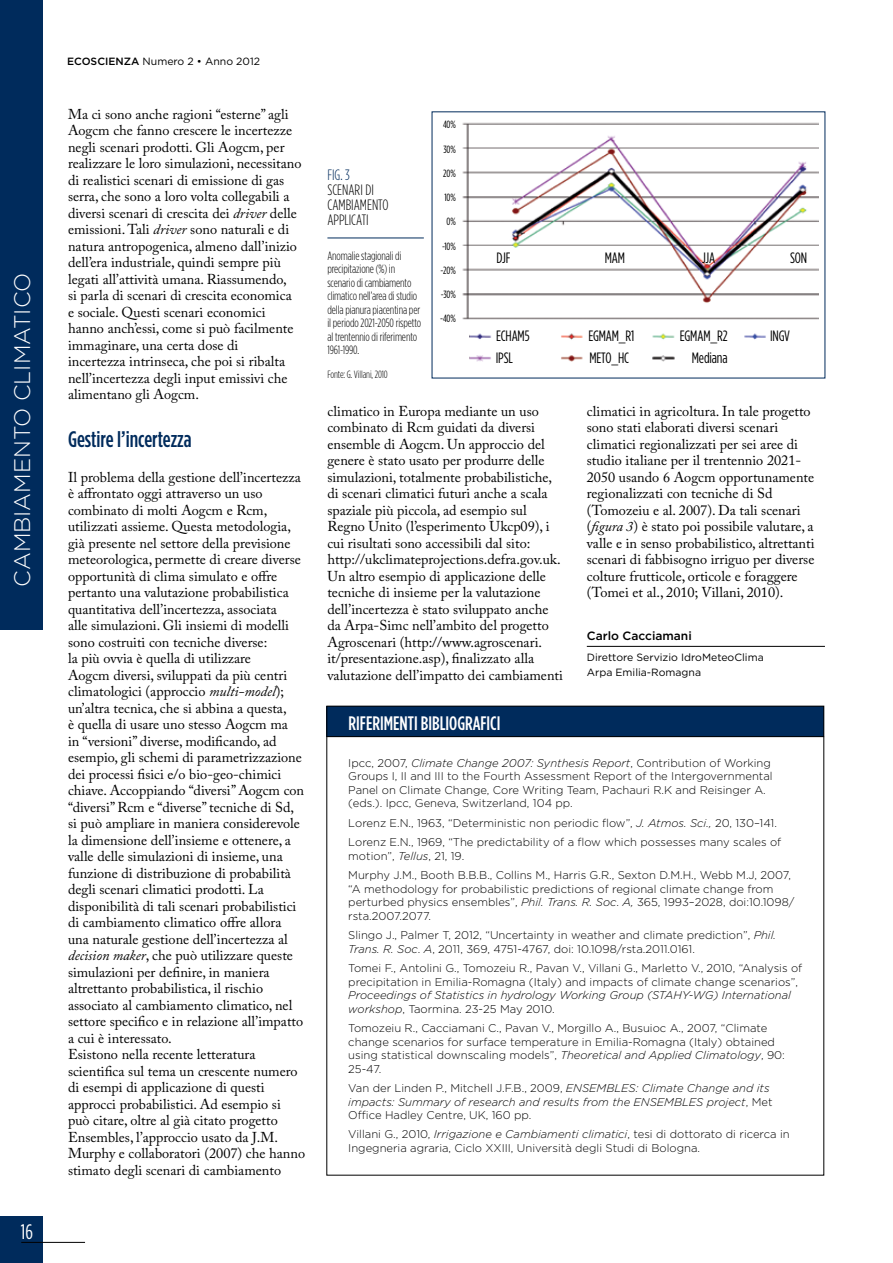
<style>
.page{position:relative;width:893px;height:1263px;background:#fff}
.page>*{position:absolute;margin:0;border:0;box-sizing:border-box;transform-origin:0 0}
.t1{font:300 22.5px "Gotham HTF";color:#fff}
.t2{font:500 22.5px "Gotham Condensed";color:#002b5c}
.t3{font:21px "Gotham Condensed";color:#fff}
.t4{font:500 19.5px "Gotham Condensed";color:#fff}
.t5{font:condensed 15px/21.5px "Gotham HTF";letter-spacing:-.01em;color:#000}
.t6{font:300 15px/15px "Gotham Condensed";color:#000}
.t7{font:300 15px "Gotham Condensed";color:#002b5c}
.t8{font:14.25px/16.5px "Adobe Caslon Pro";color:#000}
.t9{font:300 12px/13.5px "Gotham Condensed";letter-spacing:-.01em;color:#000}
.t10{font:500 12px "Gotham";color:#000}
.t11{font:300 11.25px/13.5px "Gotham";color:#000}
.t12{font:italic 300 11.25px "Gotham HTF";color:#000}
.t13{font:10.5px/15px "Gotham";color:#000}
.t14{font:condensed 10.5px "Gotham HTF";letter-spacing:-.01em;color:#000}
.t15{font:300 10.5px "Gotham Condensed";letter-spacing:-.01em;color:#000}
.s1{font-weight:500}
.s2{font-style:italic}
.s3{font-family:"Gotham";font-style:normal}
.s4{font-family:"Gotham HTF";font-style:italic}
</style>
<div class="page">
<div style="left:0;top:1216px;width:43px;height:47px;background:#002b5c"></div>
<hr style="left:21px;top:1242px;width:64px;height:1px;background:#000">
<div style="left:0;top:0;width:43px;height:629px;background:#002b5c"></div>
<hr style="left:587px;top:646px;width:238px;height:1px;background:#000">
<img style="left:462px;top:122px;width:357px;height:198px">
<img style="left:469px;top:333px;width:297px;height:29px">
<hr style="left:327px;top:238px;width:97px;height:1px;background:#002b5c">
<div style="left:327px;top:706px;width:497px;height:30px;background:#002b5c"></div>
<hr style="left:327px;top:736px;width:497px;height:1px;background:#000">
<h1 class="t1" style="left:10px;top:587px;width:312px;rotate:-90deg">cambiamento climatico</h1>
<h2 class="t3" style="left:21px;top:1221px;width:14px">16</h2>
<p class="t13" style="left:67px;top:54px;width:194px"><span class="s1">ecoscienza</span> Numero 2 • Anno 2012</p>
<p class="t8" style="left:68px;top:105px;width:235px">Ma ci sono anche ragioni “esterne” agli Aogcm che fanno crescere le incertezze negli scenari prodotti. Gli Aogcm, per realizzare le loro simulazioni, necessitano di realistici scenari di emissione di gas serra, che sono a loro volta collegabili a diversi scenari di crescita dei <span class="s2">driver</span> delle emissioni. Tali <span class="s2">driver</span> sono naturali e di natura antropogenica, almeno dall’inizio dell’era industriale, quindi sempre più legati all’attività umana. Riassumendo,<br>si parla di scenari di crescita economica<br>e sociale. Questi scenari economici hanno anch’essi, come si può facilmente immaginare, una certa dose di<br>incertezza intrinseca, che poi si ribalta nell’incertezza degli input emissivi che alimentano gli Aogcm.</p>
<h1 class="t2" style="left:68px;top:427px;width:125px">Gestire l’incertezza</h1>
<p class="t8" style="left:68px;top:468px;width:239px">Il problema della gestione dell’incertezza è affrontato oggi attraverso un uso combinato di molti Aogcm e Rcm, utilizzati assieme. Questa metodologia, già presente nel settore della previsione meteorologica, permette di creare diverse opportunità di clima simulato e offre pertanto una valutazione probabilistica quantitativa dell’incertezza, associata<br>alle simulazioni. Gli insiemi di modelli sono costruiti con tecniche diverse:<br>la più ovvia è quella di utilizzare<br>Aogcm diversi, sviluppati da più centri climatologici (approccio <span class="s2">multi-model</span>); un’altra tecnica, che si abbina a questa,<br>è quella di usare uno stesso Aogcm ma<br>in “versioni” diverse, modificando, ad esempio, gli schemi di parametrizzazione dei processi fisici e/o bio-geo-chimici chiave. Accoppiando “diversi” Aogcm con “diversi” Rcm e “diverse” tecniche di Sd, si può ampliare in maniera considerevole la dimensione dell’insieme e ottenere, a valle delle simulazioni di insieme, una funzione di distribuzione di probabilità degli scenari climatici prodotti. La disponibilità di tali scenari probabilistici di cambiamento climatico offre allora una naturale gestione dell’incertezza al <span class="s2">decision maker</span>, che può utilizzare queste simulazioni per definire, in maniera altrettanto probabilistica, il rischio associato al cambiamento climatico, nel settore specifico e in relazione all’impatto a cui è interessato.<br>Esistono nella recente letteratura scientifica sul tema un crescente numero di esempi di applicazione di questi approcci probabilistici. Ad esempio si può citare, oltre al già citato progetto Ensembles, l’approccio usato da J.M.<br>Murphy e collaboratori (2007) che hanno stimato degli scenari di cambiamento</p>
<p class="t7" style="left:327px;top:167px;width:24px">FIG. 3</p>
<p class="t6" style="left:327px;top:182px;width:11px">Scenari</p>
<p class="t6" style="left:365px;top:182px;width:5px">di</p>
<p class="t6" style="left:327px;top:197px;width:7px">cambiamento applicati</p>
<p class="t9" style="left:327px;top:249px;width:95px">Anomalie stagionali di precipitazione (%) in scenario di cambiamento climatico nell’area di studio della pianura piacentina per il periodo 2021-2050 rispetto al trentennio di riferimento<br>1961-1990.</p>
<p class="t15" style="left:327px;top:369px;width:62px">Fonte: G. Villani, 2010</p>
<p class="t14" style="left:443px;top:119px;width:14px">40%</p>
<p class="t14" style="left:443px;top:143px;width:14px">30%</p>
<p class="t14" style="left:443px;top:168px;width:14px">20%</p>
<p class="t14" style="left:444px;top:192px;width:13px">10%</p>
<p class="t14" style="left:447px;top:216px;width:11px">0%</p>
<p class="t14" style="left:442px;top:240px;width:15px">-10%</p>
<p class="t14" style="left:441px;top:265px;width:17px">-20%</p>
<p class="t14" style="left:441px;top:289px;width:17px">-30%</p>
<p class="t14" style="left:440px;top:313px;width:17px">-40%</p>
<p class="t5" style="left:497px;top:247px;width:15px">DJF</p>
<p class="t5" style="left:605px;top:247px;width:22px">MAM</p>
<p class="t5" style="left:702px;top:247px;width:15px">JJA</p>
<p class="t5" style="left:790px;top:247px;width:19px">SON</p>
<p class="t5" style="left:496px;top:325px;width:35px">ECHAM5<br>IPSL</p>
<p class="t5" style="left:588px;top:325px;width:47px">EGMAM_R1<br>METO_HC</p>
<p class="t5" style="left:680px;top:325px;width:49px;text-align:right">EGMAM_R2<br>Mediana</p>
<p class="t5" style="left:770px;top:325px;width:22px">INGV</p>
<p class="t8" style="left:327px;top:402px;width:237px">climatico in Europa mediante un uso combinato di Rcm guidati da diversi ensemble di Aogcm. Un approccio del genere è stato usato per produrre delle simulazioni, totalmente probabilistiche, di scenari climatici futuri anche a scala spaziale più piccola, ad esempio sul Regno Unito (l’esperimento Ukcp09), i cui risultati sono accessibili dal sito: http://ukclimateprojections.defra.gov.uk.<br>Un altro esempio di applicazione delle tecniche di insieme per la valutazione dell’incertezza è stato sviluppato anche da Arpa-Simc nell’ambito del progetto Agroscenari (http://www.agroscenari. it/presentazione.asp), finalizzato alla valutazione dell’impatto dei cambiamenti</p>
<p class="t8" style="left:587px;top:402px;width:229px">climatici in agricoltura. In tale progetto sono stati elaborati diversi scenari climatici regionalizzati per sei aree di studio italiane per il trentennio 2021- 2050 usando 6 Aogcm opportunamente regionalizzati con tecniche di Sd (Tomozeiu e al. 2007). Da tali scenari (<span class="s2">figura 3</span>) è stato poi possibile valutare, a valle e in senso probabilistico, altrettanti scenari di fabbisogno irriguo per diverse colture frutticole, orticole e foraggere (Tomei et al., 2010; Villani, 2010).</p>
<p class="t10" style="left:587px;top:629px;width:106px">Carlo Cacciamani</p>
<p class="t13" style="left:587px;top:650px;width:178px">Direttore Servizio IdroMeteoClima<br>Arpa Emilia-Romagna</p>
<h3 class="t4" style="left:349px;top:712px;width:153px">RIFERIMENTI BIBLIOGRAFICI</h3>
<p class="t12" style="left:348px;top:757px;width:424px"><span class="s3">Ipcc, 2007,</span> Climate Change 2007: Synthesis Report<span class="s3">, Contribution of Working</span></p>
<p class="t11" style="left:348px;top:769px;width:426px">G roups I, II and III to the Fourth Assessment Report of the Intergovernmental<br>Panel on Climate Change, Core Writing Team, Pachauri R.K and Reisinger A. (eds.). Ipcc, Geneva, Switzerland, 104 pp.</p>
<p class="t11" style="left:348px;top:813px;width:434px;line-height:19.5px">Lorenz E.N ., 1963, “Deterministic non periodic flow”, <span class="s4">J. Atmos. Sci.,</span> 20, 130–141.<br>Lorenz E.N ., 1969, “The predictability of a flow which possesses many scales of</p>
<p class="t11" style="left:348px;top:846px;width:444px;line-height:19.5px">motion”, <span class="s4">Tellus</span>, 21, 19.<br>M urphy J.M ., Booth B.B.B., Collins M ., Harris G.R., Sexton D.M .H., Webb M .J, 2007,</p>
<p class="t11" style="left:348px;top:882px;width:448px">“A methodology for probabilistic predictions of regional climate change from perturbed physics ensembles”, <span class="s4">Phil. Trans. R. Soc</span>. <span class="s4">A,</span> 365, 1993–2028, doi:10.1098/ rsta.2007.2077.</p>
<p class="t11" style="left:348px;top:928px;width:429px">Slingo J., Palmer T, 2012, “Uncertainty in weather and climate prediction”, <span class="s4">Phil.<br>Trans. R. Soc</span>. <span class="s4">A</span>, 2011, 369, 4751-4767, doi: 10.1098/rsta.2011.0161.</p>
<p class="t11" style="left:348px;top:961px;width:455px">Tomei F., Antolini G ., Tomozeiu R., Pavan V., Villani G ., Marletto V., 2010, “Analysis of precipitation in Emilia-Romagna (Italy) and impacts of climate change scenarios”,</p>
<p class="t12" style="left:348px;top:989px;width:444px">Proceedings of Statistics in hydrology Working Group (STAHY-WG) International</p>
<p class="t11" style="left:348px;top:999px;width:421px;line-height:19.5px"><span class="s4">workshop</span>, Taormina. 23-25 M ay 2010.<br>Tomozeiu R., Cacciamani C., Pavan V., Morgillo A., Busuioc A., 2007, “Climate</p>
<p class="t11" style="left:348px;top:1035px;width:438px">change scenarios for surface temperature in Emilia-Romagna (Italy) obtained using statistical downscaling models”, <span class="s4">Theoretical and Applied Climatology</span>, 90:<br>25-47.</p>
<p class="t11" style="left:348px;top:1081px;width:423px">Van der L inden P., M itchell J.F.B ., 2009, <span class="s4">ENSEMBLES: Climate Change and its</span></p>
<p class="t12" style="left:348px;top:1095px;width:426px">impacts: Summary of research and results from the ENSEMBLES project<span class="s3">, M et</span></p>
<p class="t11" style="left:348px;top:1105px;width:443px;line-height:19.5px">Office Hadley Centre, UK, 160 pp.<br>Villani G ., 2010, <span class="s4">Irrigazione e Cambiamenti climatici</span>, tesi di dottorato di ricerca in</p>
<p class="t11" style="left:348px;top:1141px;width:353px">Ingegneria agraria, Ciclo XXIII, Università degli Studi di Bologna.</p>
</div>
